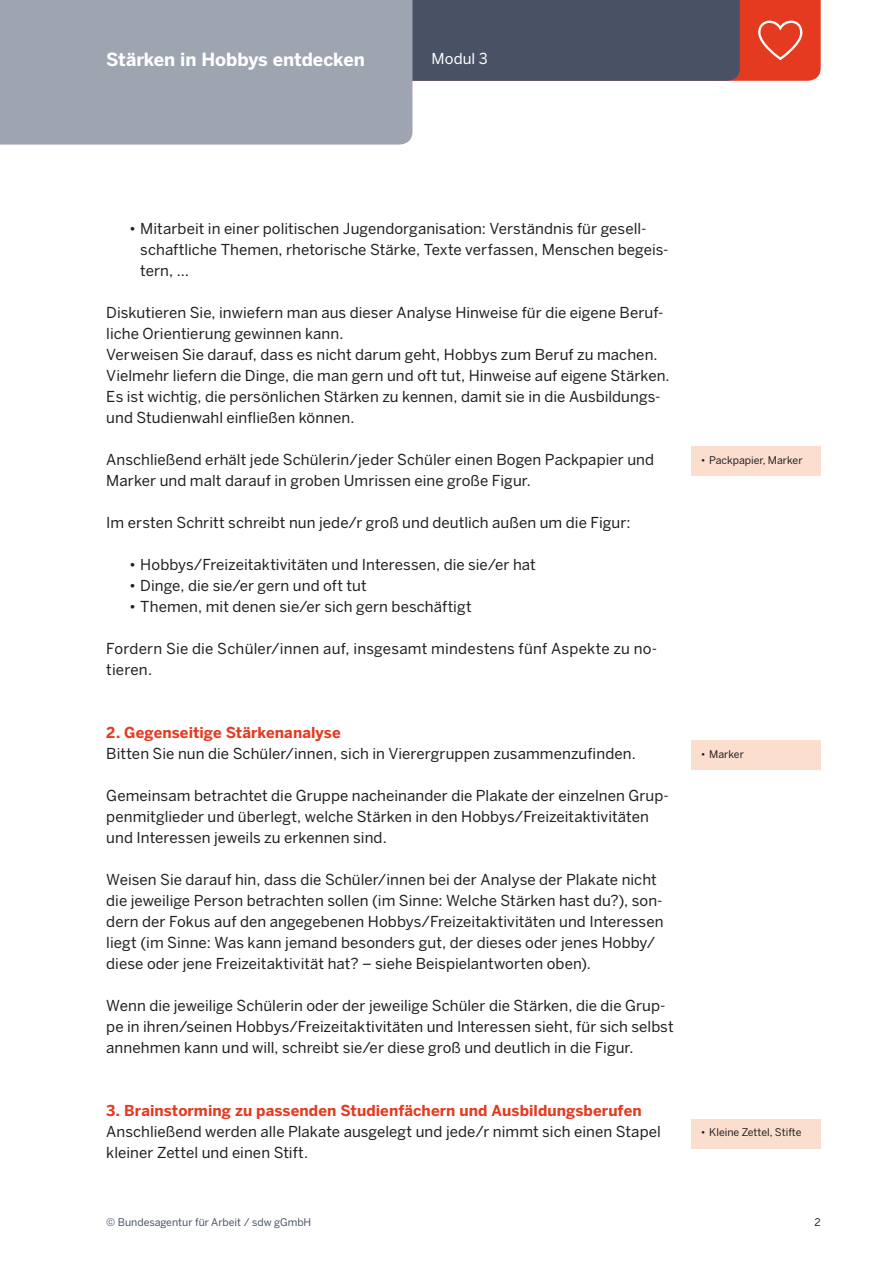
<style>
.page{position:relative;width:893px;height:1263px;background:#fff}
.page>*{position:absolute;margin:0;border:0;box-sizing:border-box;transform-origin:0 0}
.t1{font:700 18px "Benton Sans";color:#fff}
.t2{font:15px/21px "Benton Sans";letter-spacing:.005em;color:#231f20}
.t3{font:700 15px "Benton Sans";letter-spacing:.005em;color:#e43b20}
.t4{font:15px "Benton Sans";letter-spacing:.005em;color:#fff}
.t5{font:10.5px "Benton Sans";color:#231f20}
.t6{font:10.5px "Benton Sans";color:#495265}
</style>
<div class="page">
<div style="left:740px;top:0;width:81px;height:81px;background:#e43b20"></div>
<div style="left:412px;top:0;width:328px;height:81px;background:#495265"></div>
<div style="left:0;top:0;width:412px;height:145px;background:#9ea5b0"></div>
<svg style="left:758px;top:21px;width:44px;height:39px"></svg>
<div style="left:691px;top:447px;width:130px;height:29px;background:#fbdece"></div>
<div style="left:691px;top:740px;width:130px;height:30px;background:#fbdece"></div>
<div style="left:691px;top:1119px;width:130px;height:29px;background:#fbdece"></div>
<p class="t1" style="left:106px;top:49px;width:260px">Stärken in Hobbys entdecken</p>
<p class="t4" style="left:432px;top:50px;width:58px">Modul 3</p>
<p class="t2" style="left:140px;top:218px;width:530px;text-indent:-11px">• Mitarbeit in einer politischen Jugendorganisation: Verständnis für gesell&shy;schaftliche Themen, rhetorische Stärke, Texte verfassen, Menschen begeis&shy;tern, …</p>
<p class="t2" style="left:106px;top:302px;width:565px">Diskutieren Sie, inwiefern man aus dieser Analyse Hinweise für die eigene Beruf&shy;liche Orientierung gewinnen kann.<br>Verweisen Sie darauf, dass es nicht darum geht, Hobbys zum Beruf zu machen.<br>Vielmehr liefern die Dinge, die man gern und oft tut, Hinweise auf eigene Stärken.<br>Es ist wichtig, die persönlichen Stärken zu kennen, damit sie in die Ausbildungs&shy;und Studienwahl einfließen können.</p>
<p class="t2" style="left:106px;top:449px;width:549px">Anschließend erhält jede Schülerin/jeder Schüler einen Bogen Packpapier und<br>Marker und malt darauf in groben Umrissen eine große Figur.</p>
<p class="t2" style="left:106px;top:512px;width:526px">Im ersten Schritt schreibt nun jede/r groß und deutlich außen um die Figur:</p>
<p class="t2" style="left:129px;top:554px;width:408px">• Hobbys/Freizeitaktivitäten und Interessen, die sie/er hat</p>
<p class="t2" style="left:129px;top:575px;width:239px">• Dinge, die sie/er gern und oft tut</p>
<p class="t2" style="left:129px;top:596px;width:344px">• Themen, mit denen sie/er sich gern beschäftigt</p>
<p class="t2" style="left:106px;top:638px;width:552px">Fordern Sie die Schüler/innen auf, insgesamt mindestens fünf Aspekte zu no&shy;tieren.</p>
<p class="t3" style="left:106px;top:723px;width:236px">2. Gegenseitige Stärkenanalyse</p>
<p class="t2" style="left:106px;top:743px;width:531px">Bitten Sie nun die Schüler/innen, sich in Vierergruppen zusammenzufinden.</p>
<p class="t2" style="left:106px;top:785px;width:564px">Gemeinsam betrachtet die Gruppe nacheinander die Plakate der einzelnen Grup&shy;penmitglieder und überlegt, welche Stärken in den Hobbys/Freizeitaktivitäten und Interessen jeweils zu erkennen sind.</p>
<p class="t2" style="left:106px;top:869px;width:559px">Weisen Sie darauf hin, dass die Schüler/innen bei der Analyse der Plakate nicht die jeweilige Person betrachten sollen (im Sinne: Welche Stärken hast du?), son&shy;dern der Fokus auf den angegebenen Hobbys/Freizeitaktivitäten und Interessen liegt (im Sinne: Was kann jemand besonders gut, der dieses oder jenes Hobby/ diese oder jene Freizeitaktivität hat? – siehe Beispielantworten oben).</p>
<p class="t2" style="left:106px;top:995px;width:569px">Wenn die jeweilige Schülerin oder der jeweilige Schüler die Stärken, die die Grup&shy;pe in ihren/seinen Hobbys/Freizeitaktivitäten und Interessen sieht, für sich selbst annehmen kann und will, schreibt sie/er diese groß und deutlich in die Figur.</p>
<p class="t3" style="left:106px;top:1101px;width:537px">3. Brainstorming zu passenden Studienfächern und Ausbildungsberufen</p>
<p class="t2" style="left:106px;top:1121px;width:556px">Anschließend werden alle Plakate ausgelegt und jede/r nimmt sich einen Stapel kleiner Zettel und einen Stift.</p>
<p class="t5" style="left:701px;top:454px;width:103px">• Packpapier, Marker</p>
<p class="t5" style="left:701px;top:748px;width:45px">• Marker</p>
<p class="t5" style="left:701px;top:1126px;width:102px">• Kleine Zettel, Stifte</p>
<p class="t6" style="left:106px;top:1216px;width:207px">© Bundesagentur für Arbeit / sdw gGmbH</p>
<p class="t5" style="left:814px;top:1216px;width:8px">2</p>
</div>
